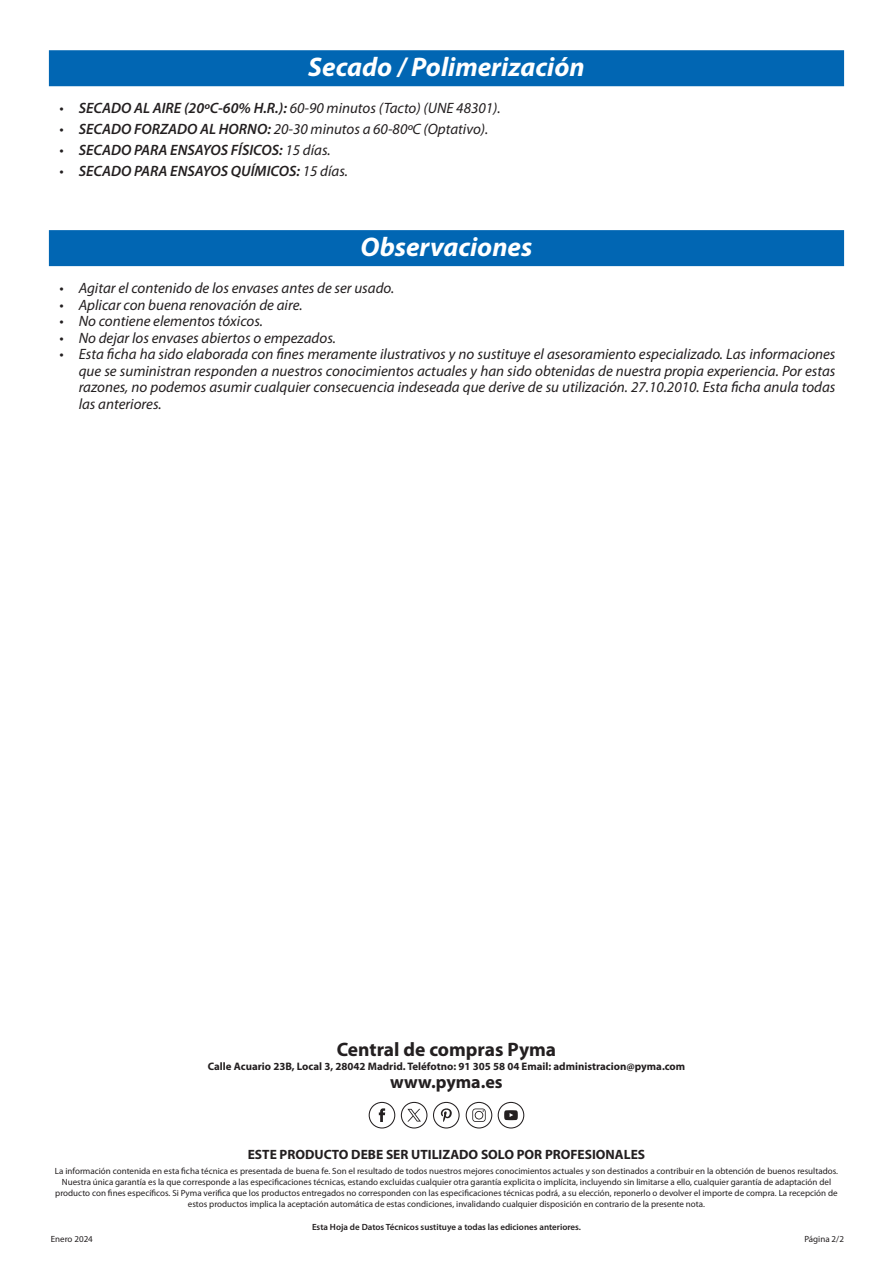
<style>
.page{position:relative;width:893px;height:1263px;background:#fff}
.page>*{position:absolute;margin:0;border:0;box-sizing:border-box;transform-origin:0 0}
.t1{font:italic 700 27px "Myriad Pro";color:#fff}
.t2{font:700 19.5px "Myriad Pro";color:#231f20}
.t3{font:700 18px "Myriad Pro";color:#231f20}
.t4{font:italic 15px/16.5px "Myriad Pro";color:#231f20;text-align:justify}
.t5{font:italic 600 15px "Myriad Pro";color:#231f20}
.t6{font:700 13.5px "Myriad Pro";color:#231f20}
.t7{font:700 10.8px "Myriad Pro";color:#231f20}
.t8{font:9px/10.8px "Myriad Pro";color:#231f20;text-align:center}
.t9{font:600 9px "Myriad Pro";color:#231f20}
.s1{font-weight:600}
.s2{font-weight:400}
</style>
<div class="page">
<svg style="left:369px;top:1102px;width:26px;height:26px"></svg>
<svg style="left:498px;top:1102px;width:26px;height:26px"></svg>
<svg style="left:433px;top:1102px;width:27px;height:26px"></svg>
<svg style="left:466px;top:1102px;width:26px;height:26px"></svg>
<svg style="left:401px;top:1102px;width:26px;height:26px"></svg>
<div style="left:49px;top:50px;width:795px;height:36px;background:#0166b3"></div>
<div style="left:49px;top:230px;width:795px;height:36px;background:#0166b3"></div>
<h1 class="t1" style="left:308px;top:52px;width:278px">Secado / Polimerización</h1>
<h3 class="t4" style="left:60px;top:100px;width:443px">• <span class="s1">SECADO AL AIRE (20ºC-60% H.R.):</span> 60-90 minutos (Tacto) (UNE 48301).</h3>
<h3 class="t4" style="left:60px;top:121px;width:430px">• <span class="s1">SECADO FORZADO AL HORNO:</span> 20-30 minutos a 60-80ºC (Optativo).</h3>
<h3 class="t5" style="left:60px;top:142px;width:273px"><span class="s2">•</span> SECADO PARA ENSAYOS FÍSICOS: <span class="s2">15 días.</span></h3>
<h3 class="t5" style="left:60px;top:162px;width:290px"><span class="s2">•</span> SECADO PARA ENSAYOS QUÍMICOS: <span class="s2">15 días.</span></h3>
<h1 class="t1" style="left:361px;top:231px;width:173px">Observaciones</h1>
<h3 class="t4" style="left:60px;top:280px;width:336px">• Agitar el contenido de los envases antes de ser usado.</h3>
<h3 class="t4" style="left:60px;top:297px;width:244px">• Aplicar con buena renovación de aire.</h3>
<h3 class="t4" style="left:60px;top:313px;width:205px">• No contiene elementos tóxicos.</h3>
<h3 class="t4" style="left:60px;top:330px;width:278px">• No dejar los envases abiertos o empezados.</h3>
<p class="t4" style="left:79px;top:346px;width:758px;text-indent:-19px">• Esta ficha ha sido elaborada con fines meramente ilustrativos y no sustituye el asesoramiento especializado. Las informaciones que se suministran responden a nuestros conocimientos actuales y han sido obtenidas de nuestra propia experiencia. Por estas razones, no podemos asumir cualquier consecuencia indeseada que derive de su utilización. 27.10.2010. Esta ficha anula todas las anteriores.</p>
<h2 class="t2" style="left:337px;top:1039px;width:221px">Central de compras Pyma</h2>
<p class="t7" style="left:208px;top:1060px;width:479px">Calle Acuario 23B, Local 3, 28042 Madrid. Teléfotno: 91 305 58 04 Email: administracion@pyma.com</p>
<h3 class="t3" style="left:390px;top:1071px;width:114px">www.pyma.es</h3>
<h3 class="t6" style="left:248px;top:1147px;width:399px">ESTE PRODUCTO DEBE SER UTILIZADO SOLO POR PROFESIONALES</h3>
<p class="t8" style="left:55px;top:1166px;width:785px">La información contenida en esta ficha técnica es presentada de buena fe. Son el resultado de todos nuestros mejores conocimientos actuales y son destinados a contribuir en la obtención de buenos resultados.<br>Nuestra única garantía es la que corresponde a las especificaciones técnicas, estando excluidas cualquier otra garantía explicita o implícita, incluyendo sin limitarse a ello, cualquier garantía de adaptación del producto con fines específicos. Si Pyma verifica que los productos entregados no corresponden con las especificaciones técnicas podrá, a su elección, reponerlo o devolver el importe de compra. La recepción de estos productos implica la aceptación automática de estas condiciones, invalidando cualquier disposición en contrario de la presente nota.</p>
<p class="t9" style="left:312px;top:1222px;width:270px">Esta Hoja de Datos Técnicos sustituye a todas las ediciones anteriores.</p>
<p class="t8" style="left:51px;top:1233px;width:44px">Enero 2024</p>
<p class="t8" style="left:804px;top:1233px;width:41px">Página 2/2</p>
</div>
